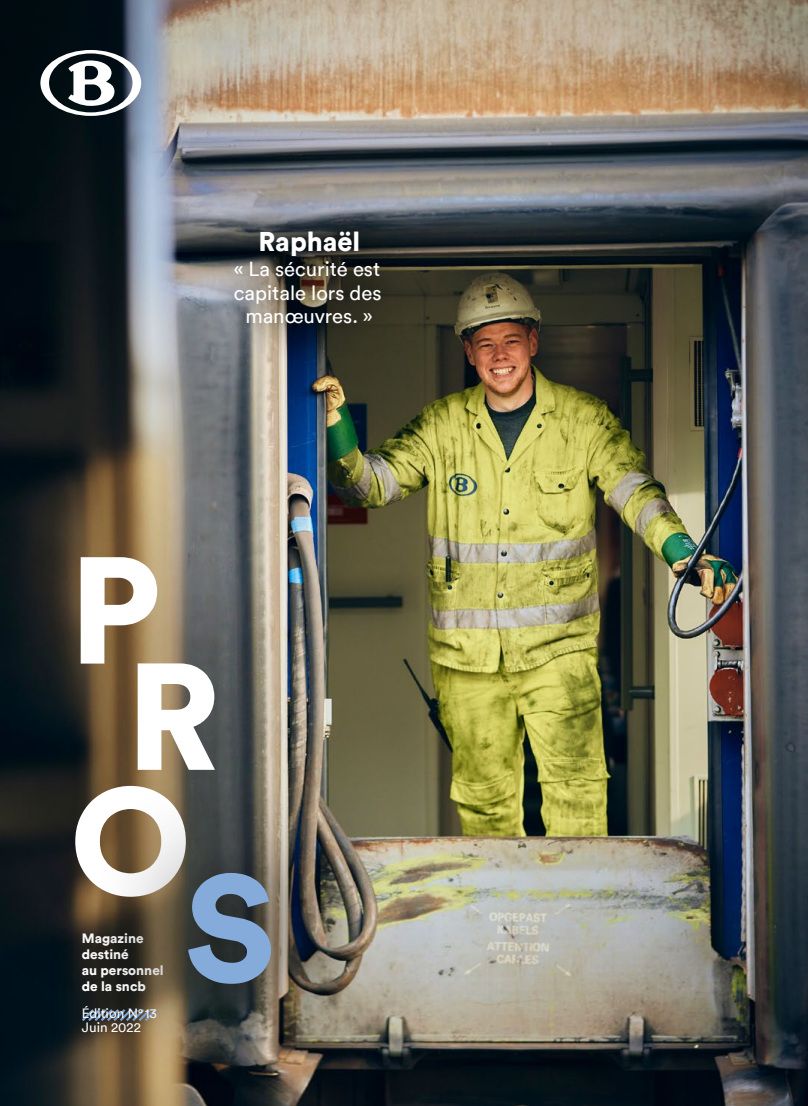
<style>
.page{position:relative;width:808px;height:1106px;background:#fff}
.page>*{position:absolute;margin:0;border:0;box-sizing:border-box;transform-origin:0 0}
.t1{font:900 150px "Circular";color:#fff}
.t2{font:900 150px "Circular";color:#85abda}
.t3{font:900 27px "Circular";color:#fff}
.t4{font:20.25px/23.7px "Circular";color:#fff;text-align:center}
.t5{font:900 13.5px/16.2px "Circular";color:#fff}
.t6{font:13.5px/13.5px "Circular";color:#fff}
</style>
<div class="page">
<img style="left:0;top:0;width:808px;height:1106px">
<div style="left:199px;top:196px;width:217px;height:165px;background:#000;opacity:.75"></div>
<svg style="left:40px;top:50px;width:101px;height:66px"></svg>
<div style="left:0;top:438px;width:388px;height:663px;background:#000;opacity:.37"></div>
<div style="left:91px;top:773px;width:279px;height:309px;background:#000;opacity:.75"></div>
<h2 class="t3" style="left:259px;top:224px;width:103px">Raphaël</h2>
<p class="t4" style="left:234px;top:257px;width:149px">« La sécurité est capitale lors des manœuvres. »</p>
<h1 class="t1" style="left:69px;top:511px;width:93px">P</h1>
<h1 class="t1" style="left:126px;top:617px;width:96px">R</h1>
<h1 class="t1" style="left:70px;top:742px;width:123px">O</h1>
<h1 class="t2" style="left:184px;top:829px;width:93px">S</h1>
<p class="t5" style="left:82px;top:929px;width:83px">Magazine destiné<br>au personnel de la sncb</p>
<p class="t6" style="left:82px;top:1006px;width:77px">Édition N°13<br>Juin 2022</p>
</div>
